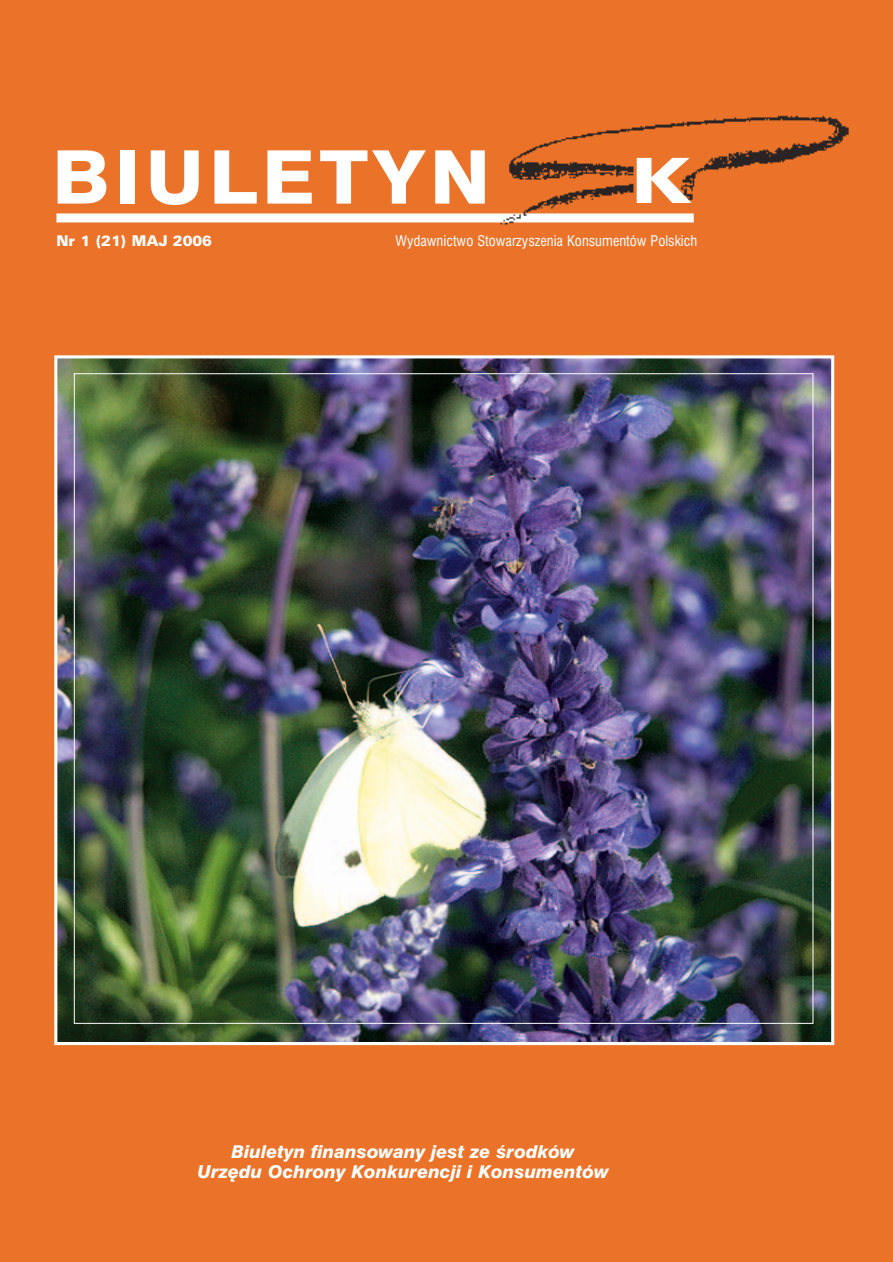
<style>
.page{position:relative;width:893px;height:1262px;background:#fff}
.page>*{position:absolute;margin:0;border:0;box-sizing:border-box;transform-origin:0 0}
.t1{font:69px "Swis 721 Hv PL";letter-spacing:.06em;color:#fff;scale:1.07 1}
.t2{font:57px "Zurich Blk Ex PL";color:#fff;scale:1.16 1}
.t3{font:italic 16.5px/19.5px "Swis 721 Hv PL";color:#fff;text-align:center}
.t4{font:13.5px "Swis 721 Cn PL";color:#fff}
.t5{font:13.5px "Zurich Blk PL";color:#fff}
</style>
<div class="page">
<div style="left:0;top:0;width:892px;height:1262px;background:#eb7229"></div>
<div style="left:56px;top:213px;width:637px;height:9px;background:#fff"></div>
<img style="left:492px;top:115px;width:357px;height:110px">
<img style="left:58px;top:359px;width:772px;height:682px">
<div style="left:54px;top:355px;width:780px;height:690px;border:3px solid #fff"></div>
<h1 class="t1" style="left:52px;top:150px;width:411px">BIULETYN</h1>
<p class="t5" style="left:56px;top:235px;width:157px">Nr 1 (21) MAJ 2006</p>
<p class="t4" style="left:395px;top:236px;width:303px">Wydawnictwo Stowarzyszenia Konsumentów Polskich</p>
<h2 class="t2" style="left:630px;top:157px;width:52px">K</h2>
<p class="t3" style="left:197px;top:1143px;width:413px">Biuletyn finansowany jest ze środków<br>Urzędu Ochrony Konkurencji i Konsumentów</p>
</div>
